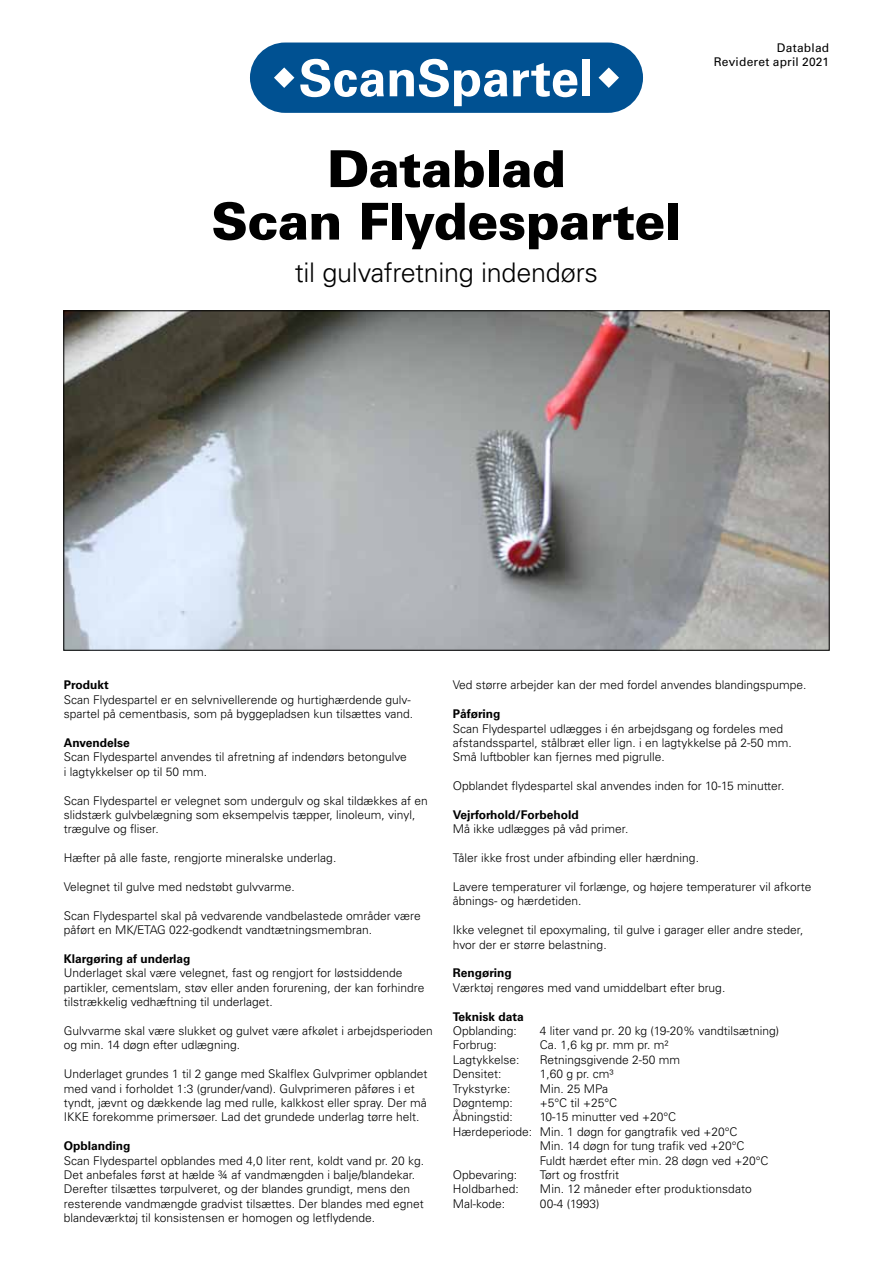
<style>
.page{position:relative;width:893px;height:1263px;background:#fff}
.page>*{position:absolute;margin:0;border:0;box-sizing:border-box;transform-origin:0 0}
.t1{font:900 51px/52.5px "Univers";letter-spacing:-.015em;color:#000;text-align:center}
.t2{font:700 51px "Univers";letter-spacing:-.005em;color:#fff}
.t3{font:300 27px "Univers";letter-spacing:-.015em;color:#000}
.t4{font:300 12px/14.4px "Univers";color:#000}
.t5{font:700 12px "Univers";color:#000}
.t6{font:12px/14.4px "Univers";letter-spacing:.015em;color:#000;text-align:right}
</style>
<div class="page">
<img style="left:65px;top:312px;width:763px;height:337px">
<div style="left:250px;top:43px;width:393px;height:70px;background:#005192;border-radius:35px"></div>
<svg style="left:274px;top:67px;width:20px;height:21px"></svg>
<svg style="left:598px;top:67px;width:21px;height:21px"></svg>
<h1 class="t2" style="left:299px;top:48px;width:296px">ScanSpartel</h1>
<h1 class="t1" style="left:211px;top:142px;width:472px">Datablad<br>Scan Flydespartel</h1>
<h2 class="t3" style="left:295px;top:256px;width:305px">til gulvafretning indendørs</h2>
<p class="t6" style="left:714px;top:40px;width:117px">Datablad<br>Revideret april 2021</p>
<p class="t5" style="left:64px;top:678px;width:47px">Produkt</p>
<p class="t4" style="left:64px;top:692px;width:351px">Scan Flydespartel er en selvnivellerende og hurtighærdende gulv&shy;spartel på cementbasis, som på byggepladsen kun tilsættes vand.</p>
<p class="t5" style="left:64px;top:736px;width:68px">Anvendelse</p>
<p class="t4" style="left:64px;top:750px;width:345px">Scan Flydespartel anvendes til afretning af indendørs betongulve i lagtykkelser op til 50 mm.</p>
<p class="t4" style="left:64px;top:793px;width:366px">Scan Flydespartel er velegnet som undergulv og skal tildækkes af en slidstærk gulvbelægning som eksempelvis tæpper, linoleum, vinyl, trægulve og fliser.</p>
<p class="t4" style="left:64px;top:851px;width:274px">Hæfter på alle faste, rengjorte mineralske underlag.</p>
<p class="t4" style="left:64px;top:879px;width:232px">Velegnet til gulve med nedstøbt gulvvarme.</p>
<p class="t4" style="left:64px;top:908px;width:359px">Scan Flydespartel skal på vedvarende vandbelastede områder være påført en MK/ETAG 022-godkendt vandtætningsmembran.</p>
<p class="t5" style="left:64px;top:952px;width:128px">Klargøring af underlag</p>
<p class="t4" style="left:64px;top:966px;width:362px">Underlaget skal være velegnet, fast og rengjort for løstsiddende partikler, cementslam, støv eller anden forurening, der kan forhindre tilstrækkelig vedhæftning til underlaget.</p>
<p class="t4" style="left:64px;top:1023px;width:370px">Gulvvarme skal være slukket og gulvet være afkølet i arbejdsperioden og min. 14 døgn efter udlægning.</p>
<p class="t4" style="left:64px;top:1067px;width:365px">Underlaget grundes 1 til 2 gange med Skalflex Gulvprimer opblandet med vand i forholdet 1:3 (grunder/vand). Gulvprimeren påføres i et tyndt, jævnt og dækkende lag med rulle, kalkkost eller spray. Der må IKKE forekomme primersøer. Lad det grundede underlag tørre helt.</p>
<p class="t5" style="left:64px;top:1139px;width:68px">Opblanding</p>
<p class="t4" style="left:64px;top:1153px;width:362px">Scan Flydespartel opblandes med 4,0 liter rent, koldt vand pr. 20 kg.<br>Det anbefales først at hælde ¾ af vandmængden i balje/blandekar.<br>Derefter tilsættes tørpulveret, og der blandes grundigt, mens den resterende vandmængde gradvist tilsættes. Der blandes med egnet blandeværktøj til konsistensen er homogen og letflydende.</p>
<p class="t4" style="left:453px;top:678px;width:355px">Ved større arbejder kan der med fordel anvendes blandingspumpe.</p>
<p class="t5" style="left:453px;top:707px;width:49px">Påføring</p>
<p class="t4" style="left:453px;top:721px;width:340px">Scan Flydespartel udlægges i én arbejdsgang og fordeles med afstandsspartel, stålbræt eller lign. i en lagtykkelse på 2-50 mm.<br>Små luftbobler kan fjernes med pigrulle.</p>
<p class="t4" style="left:453px;top:779px;width:333px">Opblandet flydespartel skal anvendes inden for 10-15 minutter.</p>
<p class="t5" style="left:453px;top:808px;width:127px">Vejrforhold/Forbehold</p>
<p class="t4" style="left:453px;top:822px;width:177px">Må ikke udlægges på våd primer.</p>
<p class="t4" style="left:453px;top:851px;width:248px">Tåler ikke frost under afbinding eller hærdning.</p>
<p class="t4" style="left:453px;top:879px;width:360px">Lavere temperaturer vil forlænge, og højere temperaturer vil afkorte åbnings- og hærdetiden.</p>
<p class="t4" style="left:453px;top:923px;width:352px">Ikke velegnet til epoxymaling, til gulve i garager eller andre steder, hvor der er større belastning.</p>
<p class="t5" style="left:453px;top:966px;width:60px">Rengøring</p>
<p class="t4" style="left:453px;top:980px;width:274px">Værktøj rengøres med vand umiddelbart efter brug.</p>
<p class="t5" style="left:453px;top:1009px;width:72px">Teknisk data</p>
<p class="t4" style="left:453px;top:1023px;width:66px">Opblanding:</p>
<p class="t4" style="left:540px;top:1023px;width:241px">4 liter vand pr. 20 kg (19-20% vandtilsætning)</p>
<p class="t4" style="left:453px;top:1038px;width:45px">Forbrug:</p>
<p class="t4" style="left:540px;top:1038px;width:130px">Ca. 1,6 kg pr. mm pr. m²</p>
<p class="t4" style="left:453px;top:1052px;width:68px">Lagtykkelse:</p>
<p class="t4" style="left:540px;top:1052px;width:142px">Retningsgivende 2-50 mm</p>
<p class="t4" style="left:453px;top:1067px;width:50px">Densitet:</p>
<p class="t4" style="left:540px;top:1067px;width:75px">1,60 g pr. cm³</p>
<p class="t4" style="left:453px;top:1081px;width:59px">Trykstyrke:</p>
<p class="t4" style="left:540px;top:1081px;width:70px">Min. 25 MPa</p>
<p class="t4" style="left:453px;top:1095px;width:62px">Døgntemp:</p>
<p class="t4" style="left:540px;top:1095px;width:79px">+5°C til +25°C</p>
<p class="t4" style="left:453px;top:1110px;width:62px">Åbningstid:</p>
<p class="t4" style="left:540px;top:1110px;width:138px">10-15 minutter ved +20°C</p>
<p class="t4" style="left:453px;top:1124px;width:286px">Hærdeperiode: Min. 1 døgn for gangtrafik ved +20°C</p>
<p class="t4" style="left:540px;top:1139px;width:206px">Min. 14 døgn for tung trafik ved +20°C</p>
<p class="t4" style="left:540px;top:1153px;width:230px">Fuldt hærdet efter min. 28 døgn ved +20°C</p>
<p class="t4" style="left:453px;top:1167px;width:66px">Opbevaring:</p>
<p class="t4" style="left:540px;top:1167px;width:81px">Tørt og frostfrit</p>
<p class="t4" style="left:453px;top:1182px;width:68px">Holdbarhed:</p>
<p class="t4" style="left:540px;top:1182px;width:213px">Min. 12 måneder efter produktionsdato</p>
<p class="t4" style="left:453px;top:1196px;width:54px">Mal-kode:</p>
<p class="t4" style="left:540px;top:1196px;width:61px">00-4 (1993)</p>
</div>
